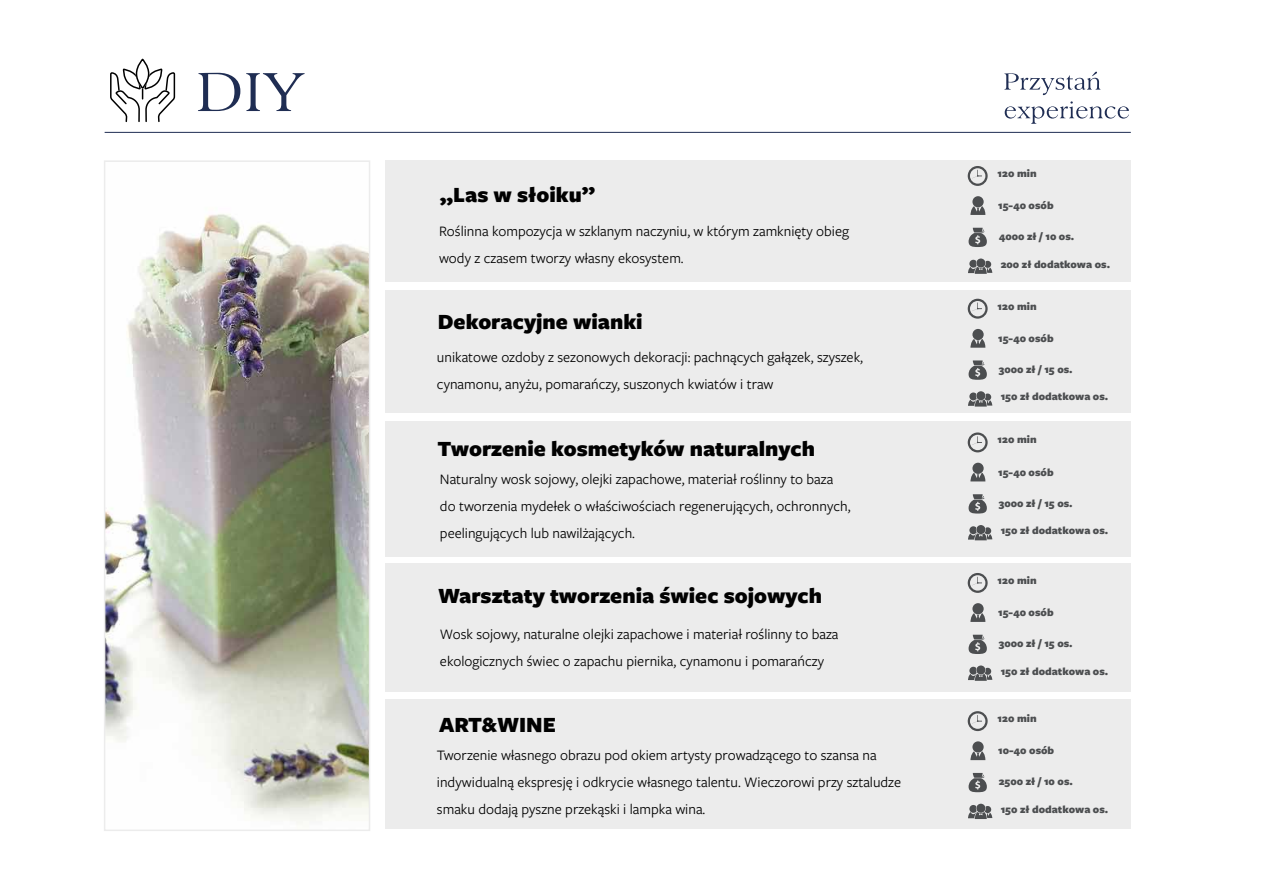
<style>
.page{position:relative;width:1263px;height:893px;background:#fff}
.page>*{position:absolute;margin:0;border:0;box-sizing:border-box;transform-origin:0 0}
.t1{font:900 22.5px "Freight Sans Pro";color:#010101}
.t2{font:15px/27px "Freight Sans Pro";color:#010101}
.t3{font:900 11.25px "Freight Sans Pro";color:#4c4e50}
</style>
<div class="page">
<svg style="left:1004px;top:72px;width:96px;height:23px"></svg>
<svg style="left:1005px;top:101px;width:124px;height:23px"></svg>
<hr style="left:105px;top:132px;width:1026px;height:1px;background:#1f2d53">
<svg style="left:198px;top:73px;width:42px;height:38px"></svg>
<svg style="left:246px;top:73px;width:59px;height:38px"></svg>
<svg style="left:137px;top:59px;width:12px;height:29px"></svg>
<div style="left:136px;top:59px;width:13px;height:30px;border:2px solid #000;border-radius:50%"></div>
<svg style="left:110px;top:68px;width:66px;height:54px"></svg>
<div style="left:385px;top:161px;width:746px;height:121px;background:#ececec"></div>
<svg style="left:968px;top:228px;width:19px;height:19px"></svg>
<svg style="left:970px;top:206px;width:15px;height:9px"></svg>
<div style="left:972px;top:196px;width:12px;height:11px;background:#4c4e50;border-radius:50%"></div>
<svg style="left:968px;top:166px;width:20px;height:20px"></svg>
<svg style="left:968px;top:259px;width:24px;height:15px"></svg>
<div style="left:385px;top:290px;width:746px;height:123px;background:#ececec"></div>
<svg style="left:968px;top:360px;width:19px;height:20px"></svg>
<svg style="left:970px;top:339px;width:15px;height:9px"></svg>
<div style="left:972px;top:329px;width:12px;height:11px;background:#4c4e50;border-radius:50%"></div>
<svg style="left:968px;top:299px;width:20px;height:20px"></svg>
<svg style="left:968px;top:391px;width:24px;height:16px"></svg>
<div style="left:385px;top:421px;width:746px;height:135px;background:#ececec"></div>
<svg style="left:968px;top:494px;width:19px;height:20px"></svg>
<svg style="left:970px;top:473px;width:15px;height:8px"></svg>
<div style="left:972px;top:463px;width:12px;height:11px;background:#4c4e50;border-radius:50%"></div>
<svg style="left:968px;top:432px;width:20px;height:20px"></svg>
<svg style="left:968px;top:525px;width:24px;height:15px"></svg>
<div style="left:385px;top:563px;width:746px;height:129px;background:#ececec"></div>
<svg style="left:968px;top:635px;width:19px;height:19px"></svg>
<svg style="left:970px;top:613px;width:15px;height:9px"></svg>
<div style="left:972px;top:603px;width:12px;height:11px;background:#4c4e50;border-radius:50%"></div>
<svg style="left:968px;top:573px;width:20px;height:20px"></svg>
<svg style="left:968px;top:665px;width:24px;height:16px"></svg>
<div style="left:385px;top:700px;width:746px;height:129px;background:#ececec"></div>
<svg style="left:968px;top:773px;width:19px;height:19px"></svg>
<svg style="left:970px;top:751px;width:15px;height:9px"></svg>
<div style="left:972px;top:741px;width:12px;height:12px;background:#4c4e50;border-radius:50%"></div>
<svg style="left:968px;top:711px;width:20px;height:20px"></svg>
<svg style="left:968px;top:804px;width:24px;height:15px"></svg>
<img style="left:107px;top:214px;width:260px;height:610px">
<div style="left:104px;top:160px;width:266px;height:671px;border:2px solid #ececec"></div>
<h1 class="t1" style="left:440px;top:179px;width:157px">„Las w słoiku”</h1>
<p class="t2" style="left:439px;top:217px;width:411px">Roślinna kompozycja w szklanym naczyniu, w którym zamknięty obieg wody z czasem tworzy własny ekosystem.</p>
<h1 class="t1" style="left:438px;top:306px;width:206px">Dekoracyjne wianki</h1>
<p class="t2" style="left:437px;top:343px;width:428px">unikatowe ozdoby z sezonowych dekoracji: pachnących gałązek, szyszek, cynamonu, anyżu, pomarańczy, suszonych kwiatów i traw</p>
<h1 class="t1" style="left:438px;top:433px;width:379px">Tworzenie kosmetyków naturalnych</h1>
<p class="t2" style="left:440px;top:465px;width:412px">Naturalny wosk sojowy, olejki zapachowe, materiał roślinny to baza do tworzenia mydełek o właściwościach regenerujących, ochronnych, peelingujących lub nawilżających.</p>
<h1 class="t1" style="left:438px;top:580px;width:385px">Warsztaty tworzenia świec sojowych</h1>
<p class="t2" style="left:440px;top:620px;width:400px">Wosk sojowy, naturalne olejki zapachowe i materiał roślinny to baza ekologicznych świec o zapachu piernika, cynamonu i pomarańczy</p>
<h1 class="t1" style="left:439px;top:709px;width:118px">ART&amp;WINE</h1>
<p class="t2" style="left:437px;top:741px;width:466px">Tworzenie własnego obrazu pod okiem artysty prowadzącego to szansa na indywidualną ekspresję i odkrycie własnego talentu. Wieczorowi przy sztaludze smaku dodają pyszne przekąski i lampka wina.</p>
<p class="t3" style="left:998px;top:165px;width:40px">120 min</p>
<p class="t3" style="left:998px;top:197px;width:57px">15-40 osób</p>
<p class="t3" style="left:999px;top:229px;width:77px">4000 zł / 10 os.</p>
<p class="t3" style="left:1001px;top:256px;width:111px">200 zł dodatkowa os.</p>
<p class="t3" style="left:998px;top:298px;width:40px">120 min</p>
<p class="t3" style="left:998px;top:330px;width:57px">15-40 osób</p>
<p class="t3" style="left:999px;top:361px;width:75px">3000 zł / 15 os.</p>
<p class="t3" style="left:1001px;top:389px;width:109px">150 zł dodatkowa os.</p>
<p class="t3" style="left:998px;top:432px;width:40px">120 min</p>
<p class="t3" style="left:998px;top:464px;width:57px">15-40 osób</p>
<p class="t3" style="left:999px;top:495px;width:75px">3000 zł / 15 os.</p>
<p class="t3" style="left:1001px;top:523px;width:109px">150 zł dodatkowa os.</p>
<p class="t3" style="left:998px;top:572px;width:40px">120 min</p>
<p class="t3" style="left:998px;top:604px;width:57px">15-40 osób</p>
<p class="t3" style="left:999px;top:635px;width:75px">3000 zł / 15 os.</p>
<p class="t3" style="left:1001px;top:663px;width:109px">150 zł dodatkowa os.</p>
<p class="t3" style="left:998px;top:711px;width:40px">120 min</p>
<p class="t3" style="left:998px;top:743px;width:58px">10-40 osób</p>
<p class="t3" style="left:999px;top:774px;width:76px">2500 zł / 10 os.</p>
<p class="t3" style="left:1001px;top:801px;width:109px">150 zł dodatkowa os.</p>
</div>
